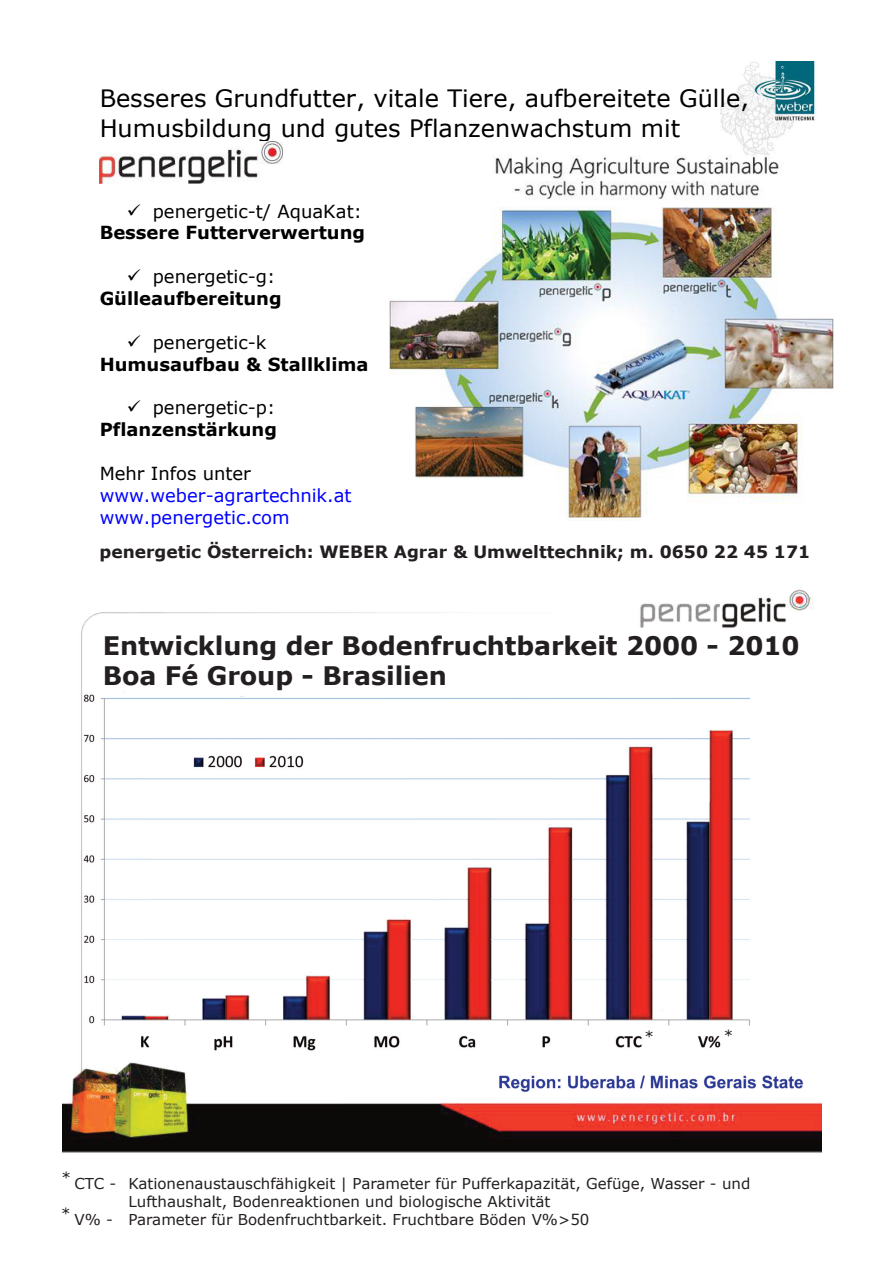
<style>
.page{position:relative;width:893px;height:1263px;background:#fff}
.page>*{position:absolute;margin:0;border:0;box-sizing:border-box;transform-origin:0 0}
.t1{font:700 25.5px/30.6px "Verdana";letter-spacing:-.005em;color:#231f20}
.t2{font:24px/29.4px "Verdana";color:#000}
.t3{font:700 18px "Verdana";color:#000}
.t4{font:18px "Verdana";color:#000}
.t5{font:18px/21.8px "Verdana";color:#00f}
.t6{font:700 16.95px "Verdana";color:#231f20}
.t7{font:15px "Verdana";color:#231f20}
</style>
<div class="page">
<img style="left:721px;top:61px;width:95px;height:94px">
<img style="left:100px;top:141px;width:183px;height:42px">
<img style="left:389px;top:155px;width:444px;height:364px">
<img style="left:62px;top:587px;width:759px;height:566px">
<h2 class="t2" style="left:100px;top:83px;width:651px">Besseres Grundfutter, vitale Tiere, aufbereitete Gülle,<br>Humusbildung und gutes Pflanzenwachstum mit</h2>
<p class="t4" style="left:153px;top:200px;width:211px">penergetic-t/ AquaKat:</p>
<p class="t3" style="left:100px;top:221px;width:267px">Bessere Futterverwertung</p>
<p class="t4" style="left:153px;top:265px;width:124px">penergetic-g:</p>
<p class="t3" style="left:100px;top:287px;width:183px">Gülleaufbereitung</p>
<p class="t4" style="left:153px;top:331px;width:115px">penergetic-k</p>
<p class="t3" style="left:100px;top:353px;width:270px">Humusaufbau &amp; Stallklima</p>
<p class="t4" style="left:153px;top:396px;width:124px">penergetic-p:</p>
<p class="t3" style="left:100px;top:418px;width:179px">Pflanzenstärkung</p>
<p class="t4" style="left:100px;top:462px;width:153px">Mehr Infos unter</p>
<p class="t5" style="left:100px;top:484px;width:254px">www.weber-agrartechnik.at www.penergetic.com</p>
<p class="t6" style="left:100px;top:541px;width:712px">penergetic Österreich: WEBER Agrar &amp; Umwelttechnik; m. 0650 22 45 171</p>
<h1 class="t1" style="left:103px;top:629px;width:698px">Entwicklung der Bodenfruchtbarkeit 2000 - 2010<br>Boa Fé Group - Brasilien</h1>
<p class="t7" style="left:645px;top:1026px;width:11px">*</p>
<p class="t7" style="left:724px;top:1025px;width:11px">*</p>
<p class="t7" style="left:61px;top:1167px;width:11px">*</p>
<p class="t7" style="left:61px;top:1204px;width:11px">*</p>
<p class="t7" style="left:74px;top:1174px;width:677px">CTC - Kationenaustauschfähigkeit | Parameter für Pufferkapazität, Gefüge, Wasser - und</p>
<p class="t7" style="left:128px;top:1192px;width:423px">Lufthaushalt, Bodenreaktionen und biologische Aktivität</p>
<p class="t7" style="left:74px;top:1210px;width:516px">V% - Parameter für Bodenfruchtbarkeit. Fruchtbare Böden V%&gt;50</p>
</div>
